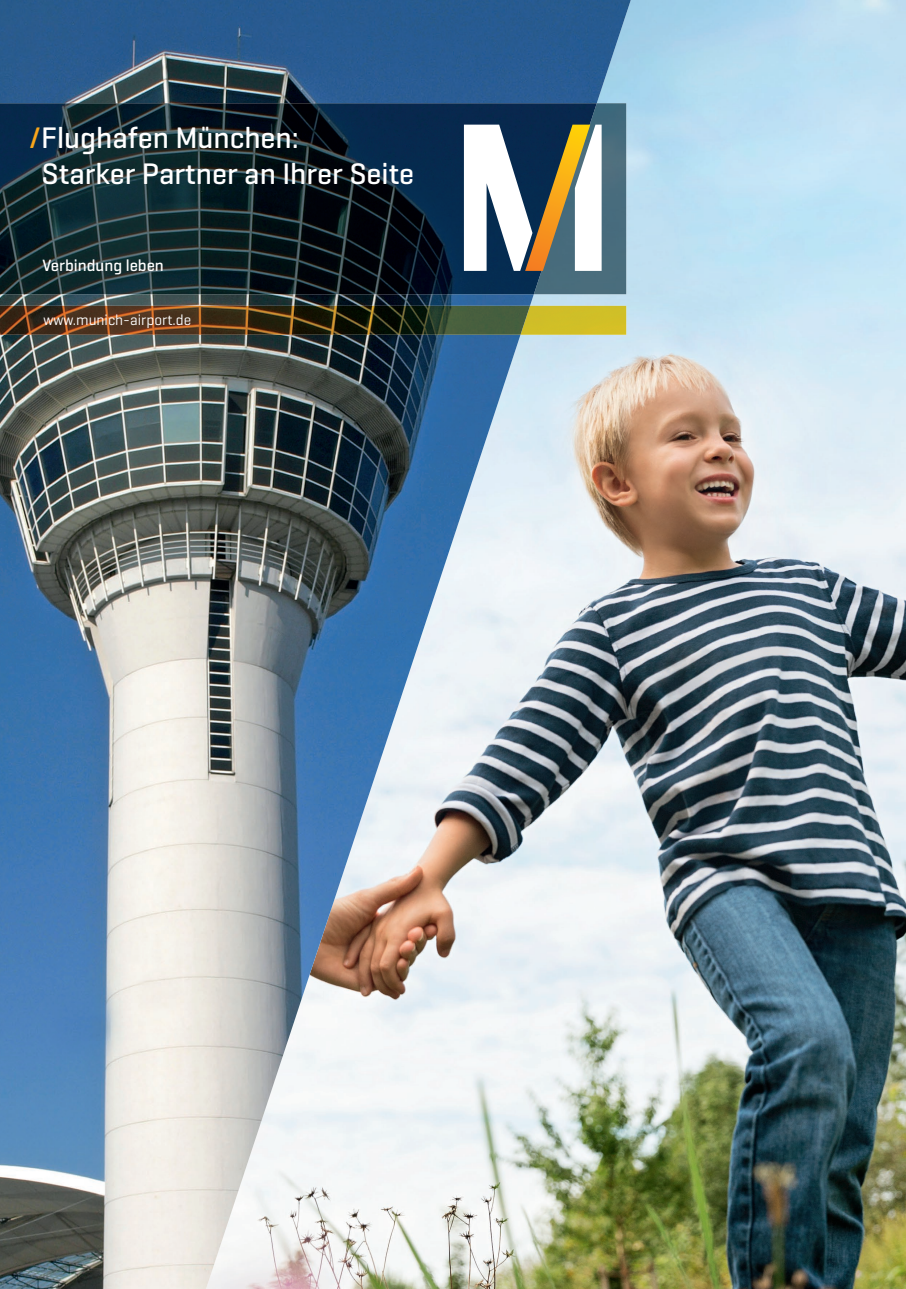
<style>
.page{position:relative;width:906px;height:1289px;background:#fff}
.page>*{position:absolute;margin:0;border:0;box-sizing:border-box;transform-origin:0 0}
.t1{font:500 30.3px/36.3px "Munich Airport Pro";color:#fff}
.t2{font:500 16.65px "Munich Airport Pro";color:#fff}
.t3{font:15.15px "Munich Airport Pro";color:#fff}
.s1{color:#f9a51b}
</style>
<div class="page">
<img style="left:631px;top:0;width:275px;height:1288px">
<img style="left:0;top:0;width:631px;height:1288px">
<img style="left:597px;top:103px;width:29px;height:191px">
<img style="left:0;top:103px;width:597px;height:191px">
<svg style="left:464px;top:125px;width:137px;height:146px"></svg>
<div style="left:530px;top:306px;width:96px;height:29px;background:#d0bf27"></div>
<img style="left:0;top:306px;width:530px;height:29px">
<p class="t1" style="left:42px;top:119px;width:374px;text-indent:-13px"><span class="s1">/</span>Flughafen München:<br>Starker Partner an Ihrer Seite</p>
<p class="t2" style="left:42px;top:255px;width:123px">Verbindung leben</p>
<p class="t3" style="left:44px;top:310px;width:149px">www.munich-airport.de</p>
</div>
